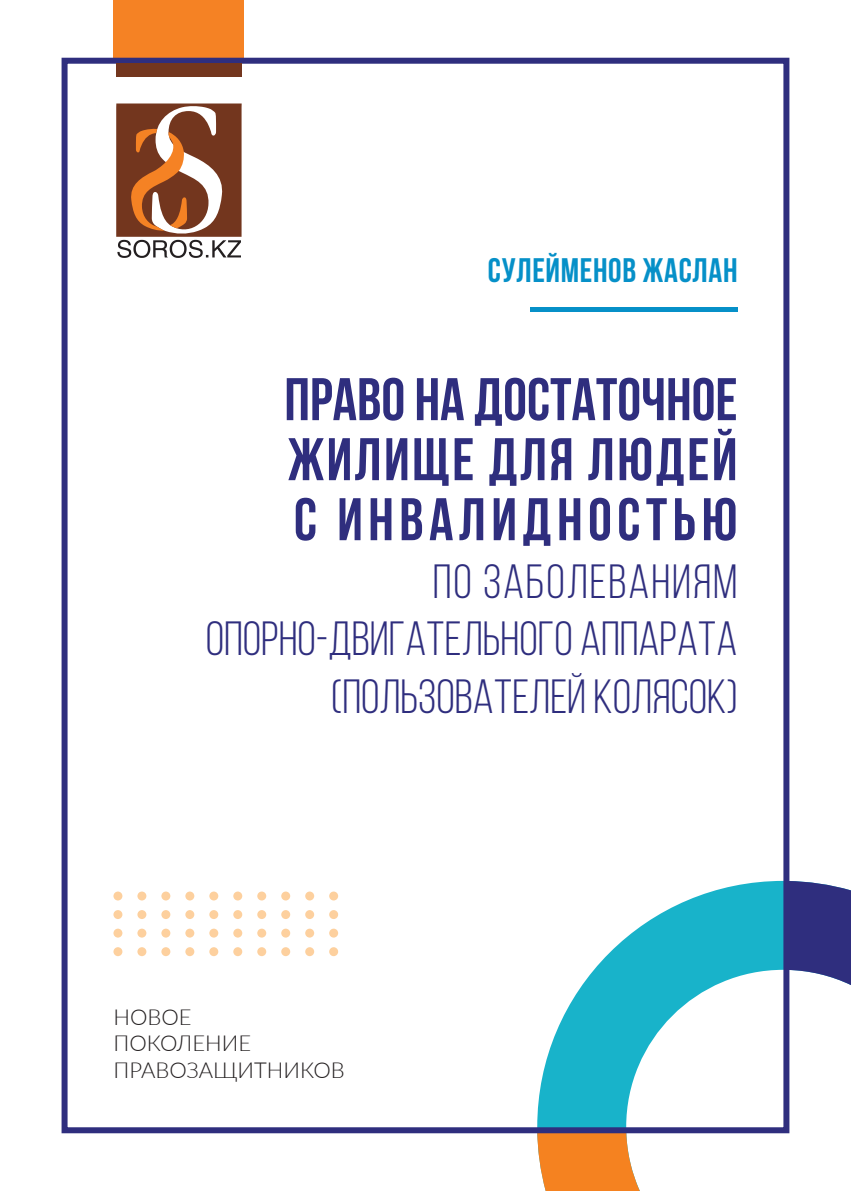
<style>
.page{position:relative;width:851px;height:1191px;background:#fff}
.page>*{position:absolute;margin:0;border:0;box-sizing:border-box;transform-origin:0 0}
.t1{font:700 60px/60px "Bebas Neue";letter-spacing:.04em;color:#2f2e7e;text-align:justify}
.t2{font:48px/57.6px "Bebas Neue";color:#2f2e7e;text-align:right}
.t3{font:700 34px "Bebas Neue";letter-spacing:.02em;color:#0690c8}
.t4{font:300 22px/26.4px "Lato";color:#231f20}
</style>
<div class="page">
<svg style="left:537px;top:881px;width:253px;height:310px"></svg>
<svg style="left:537px;top:1133px;width:102px;height:58px"></svg>
<div style="left:113px;top:0;width:131px;height:60px;background:#f58224"></div>
<div style="left:62px;top:58px;width:727px;height:1075px;border:6px solid #2f2e7e"></div>
<svg style="left:787px;top:881px;width:63px;height:104px"></svg>
<div style="left:113px;top:891px;width:9px;height:9px;background:#fdd09e;border-radius:50%"></div>
<div style="left:113px;top:910px;width:9px;height:9px;background:#fdd09e;border-radius:50%"></div>
<div style="left:113px;top:928px;width:9px;height:9px;background:#fdd09e;border-radius:50%"></div>
<div style="left:113px;top:947px;width:9px;height:9px;background:#fdd09e;border-radius:50%"></div>
<div style="left:137px;top:891px;width:9px;height:9px;background:#fdd09e;border-radius:50%"></div>
<div style="left:137px;top:910px;width:9px;height:9px;background:#fdd09e;border-radius:50%"></div>
<div style="left:137px;top:928px;width:9px;height:9px;background:#fdd09e;border-radius:50%"></div>
<div style="left:137px;top:947px;width:9px;height:9px;background:#fdd09e;border-radius:50%"></div>
<div style="left:161px;top:891px;width:9px;height:9px;background:#fdd09e;border-radius:50%"></div>
<div style="left:161px;top:910px;width:9px;height:9px;background:#fdd09e;border-radius:50%"></div>
<div style="left:161px;top:928px;width:9px;height:9px;background:#fdd09e;border-radius:50%"></div>
<div style="left:161px;top:947px;width:9px;height:9px;background:#fdd09e;border-radius:50%"></div>
<div style="left:185px;top:891px;width:9px;height:9px;background:#fdd09e;border-radius:50%"></div>
<div style="left:185px;top:910px;width:9px;height:9px;background:#fdd09e;border-radius:50%"></div>
<div style="left:185px;top:928px;width:9px;height:9px;background:#fdd09e;border-radius:50%"></div>
<div style="left:185px;top:947px;width:9px;height:9px;background:#fdd09e;border-radius:50%"></div>
<div style="left:209px;top:891px;width:9px;height:9px;background:#fdd09e;border-radius:50%"></div>
<div style="left:209px;top:910px;width:9px;height:9px;background:#fdd09e;border-radius:50%"></div>
<div style="left:209px;top:928px;width:9px;height:9px;background:#fdd09e;border-radius:50%"></div>
<div style="left:209px;top:947px;width:9px;height:9px;background:#fdd09e;border-radius:50%"></div>
<div style="left:233px;top:891px;width:9px;height:9px;background:#fdd09e;border-radius:50%"></div>
<div style="left:233px;top:910px;width:9px;height:9px;background:#fdd09e;border-radius:50%"></div>
<div style="left:233px;top:928px;width:9px;height:9px;background:#fdd09e;border-radius:50%"></div>
<div style="left:233px;top:947px;width:9px;height:9px;background:#fdd09e;border-radius:50%"></div>
<div style="left:257px;top:891px;width:9px;height:9px;background:#fdd09e;border-radius:50%"></div>
<div style="left:257px;top:910px;width:9px;height:9px;background:#fdd09e;border-radius:50%"></div>
<div style="left:257px;top:928px;width:9px;height:9px;background:#fdd09e;border-radius:50%"></div>
<div style="left:257px;top:947px;width:9px;height:9px;background:#fdd09e;border-radius:50%"></div>
<div style="left:281px;top:891px;width:9px;height:9px;background:#fdd09e;border-radius:50%"></div>
<div style="left:281px;top:910px;width:9px;height:9px;background:#fdd09e;border-radius:50%"></div>
<div style="left:281px;top:928px;width:9px;height:9px;background:#fdd09e;border-radius:50%"></div>
<div style="left:281px;top:947px;width:9px;height:9px;background:#fdd09e;border-radius:50%"></div>
<div style="left:305px;top:891px;width:9px;height:9px;background:#fdd09e;border-radius:50%"></div>
<div style="left:305px;top:910px;width:9px;height:9px;background:#fdd09e;border-radius:50%"></div>
<div style="left:305px;top:928px;width:9px;height:9px;background:#fdd09e;border-radius:50%"></div>
<div style="left:305px;top:947px;width:9px;height:9px;background:#fdd09e;border-radius:50%"></div>
<div style="left:329px;top:891px;width:9px;height:9px;background:#fdd09e;border-radius:50%"></div>
<div style="left:329px;top:910px;width:9px;height:9px;background:#fdd09e;border-radius:50%"></div>
<div style="left:329px;top:928px;width:9px;height:9px;background:#fdd09e;border-radius:50%"></div>
<div style="left:329px;top:947px;width:9px;height:9px;background:#fdd09e;border-radius:50%"></div>
<div style="left:529px;top:307px;width:208px;height:5px;background:#0690c8"></div>
<div style="left:116px;top:63px;width:126px;height:14px;background:#73361e"></div>
<svg style="left:116px;top:103px;width:126px;height:155px"></svg>
<p class="t3" style="left:488px;top:252px;width:251px">СУЛЕЙМЕНОВ ЖАСЛАН</p>
<p class="t1" style="left:284px;top:369px;width:454px">ПРАВО НА ДОСТАТОЧНОЕ ЖИЛИЩЕ ДЛЯ ЛЮДЕЙ С ИНВАЛИДНОСТЬЮ</p>
<p class="t2" style="left:206px;top:552px;width:533px">ПО ЗАБОЛЕВАНИЯМ<br>ОПОРНО-ДВИГАТЕЛЬНОГО АППАРАТА (ПОЛЬЗОВАТЕЛЕЙ КОЛЯСОК)</p>
<p class="t4" style="left:113px;top:1002px;width:233px">НОВОЕ<br>ПОКОЛЕНИЕ<br>ПРАВОЗАЩИТНИКОВ</p>
</div>
